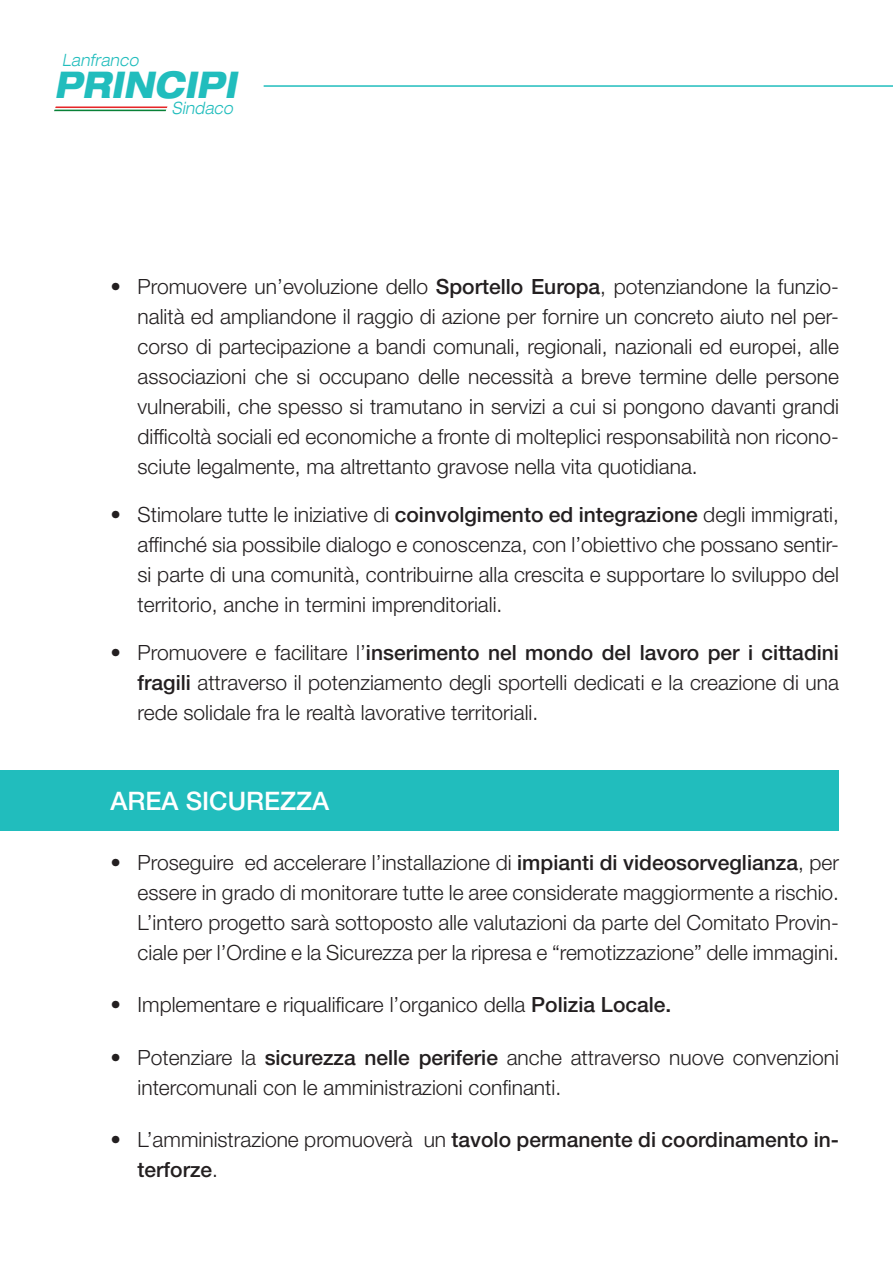
<style>
.page{position:relative;width:893px;height:1263px;background:#fff}
.page>*{position:absolute;margin:0;border:0;box-sizing:border-box;transform-origin:0 0}
.t1{font:italic 800 expanded 36.9px "Helvetica Neue LT Std";color:#21bdbd;scale:.85 1}
.t2{font:500 25.5px "Helvetica Neue LT Std";color:#fff}
.t3{font:300 21px/30px "Helvetica Neue LT Std";color:#231f20;text-align:justify}
.t4{font:500 21px/30px "Helvetica Neue LT Std";color:#231f20}
.t5{font:italic 300 expanded 16.95px "Helvetica Neue LT Std";letter-spacing:.03em;color:#21bdbd;scale:.85 1}
.s1{font-weight:500}
.s2{font-weight:300}
</style>
<div class="page">
<div style="left:0;top:770px;width:839px;height:60px;background:#21bdbd"></div>
<svg style="left:54px;top:106px;width:113px;height:5px"></svg>
<hr style="left:264px;top:85px;width:629px;height:2px;background:#21bdbd">
<p class="t5" style="left:62px;top:50px;width:91px">Lanfranco</p>
<p class="t1" style="left:54px;top:61px;width:216px">PRINCIPI</p>
<p class="t5" style="left:172px;top:98px;width:73px">Sindaco</p>
<p class="t3" style="left:138px;top:271px;width:703px;text-indent:-27px">• Promuovere un’evoluzione dello <span class="s1">Sportello Europa</span>, potenziandone la funzio&shy;nalità ed ampliandone il raggio di azione per fornire un concreto aiuto nel per&shy;corso di partecipazione a bandi comunali, regionali, nazionali ed europei, alle associazioni che si occupano delle necessità a breve termine delle persone vulnerabili, che spesso si tramutano in servizi a cui si pongono davanti grandi difficoltà sociali ed economiche a fronte di molteplici responsabilità non ricono&shy;sciute legalmente, ma altrettanto gravose nella vita quotidiana.</p>
<p class="t3" style="left:138px;top:499px;width:703px;text-indent:-27px">• Stimolare tutte le iniziative di <span class="s1">coinvolgimento ed integrazione</span> degli immigrati, affinché sia possibile dialogo e conoscenza, con l’obiettivo che possano sentir&shy;si parte di una comunità, contribuirne alla crescita e supportare lo sviluppo del territorio, anche in termini imprenditoriali.</p>
<p class="t3" style="left:138px;top:637px;width:703px;text-indent:-27px">• Promuovere e facilitare l’<span class="s1">inserimento nel mondo del lavoro per i cittadini fragili</span> attraverso il potenziamento degli sportelli dedicati e la creazione di una rede solidale fra le realtà lavorative territoriali.</p>
<p class="t2" style="left:111px;top:785px;width:220px">AREA SICUREZZA</p>
<p class="t3" style="left:138px;top:847px;width:703px;text-indent:-27px">• Proseguire ed accelerare l’installazione di <span class="s1">impianti di videosorveglianza</span>, per essere in grado di monitorare tutte le aree considerate maggiormente a rischio.<br>L’intero progetto sarà sottoposto alle valutazioni da parte del Comitato Provin&shy;ciale per l’Ordine e la Sicurezza per la ripresa e “remotizzazione” delle immagini.</p>
<p class="t3" style="left:111px;top:989px;width:562px">• Implementare e riqualificare l’organico della <span class="s1">Polizia Locale.</span></p>
<p class="t3" style="left:138px;top:1042px;width:703px;text-indent:-27px">• Potenziare la <span class="s1">sicurezza nelle periferie</span> anche attraverso nuove convenzioni intercomunali con le amministrazioni confinanti.</p>
<p class="t4" style="left:138px;top:1124px;width:703px;text-indent:-27px"><span class="s2">• L’amministrazione promuoverà un</span> tavolo permanente di coordinamento in&shy;terforze<span class="s2">.</span></p>
</div>
